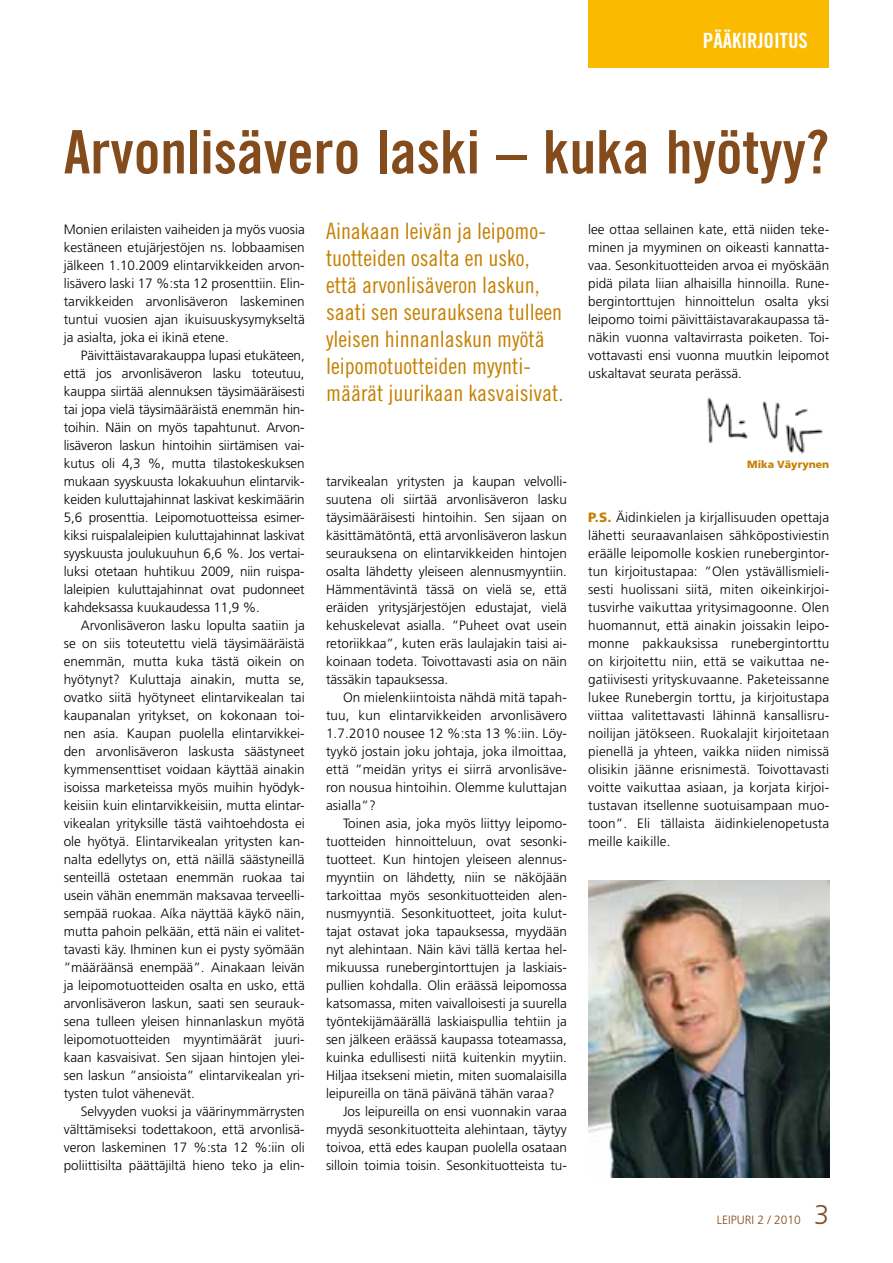
<style>
.page{position:relative;width:893px;height:1263px;background:#fff}
.page>*{position:absolute;margin:0;border:0;box-sizing:border-box;transform-origin:0 0}
.t1{font:60px "Trade Gothic Bold Cond Twenty";color:#844b1c}
.t2{font:300 27px "Frutiger";color:#844b1c}
.t3{font:22.5px/27px "Trade Gothic Cond Eighteen";color:#c58000}
.t4{font:21px "Trade Gothic Bold Cond Twenty";color:#fff}
.t5{font:300 13.5px/18px "Frutiger";color:#000;text-align:justify}
.t6{font:300 12px "Frutiger";color:#844b1c}
.t7{font:900 10.5px "Frutiger";color:#c58000}
.s1{font-weight:900;color:#c58000}
</style>
<div class="page">
<img style="left:707px;top:397px;width:116px;height:57px">
<div style="left:588px;top:0;width:241px;height:67px;background:#faba00"></div>
<img style="left:588px;top:881px;width:241px;height:297px">
<h3 class="t4" style="left:703px;top:28px;width:106px">PÄÄKIRJOITUS</h3>
<h1 class="t1" style="left:64px;top:116px;width:767px">Arvonlisävero laski – kuka hyötyy?</h1>
<p class="t5" style="left:64px;top:220px;width:242px">Monien erilaisten vaiheiden ja myös vuosia kestäneen etujärjestöjen ns. lobbaamisen jälkeen 1.10.2009 elintarvikkeiden arvon&shy;lisävero laski 17 %:sta 12 prosenttiin. Elin&shy;tarvikkeiden arvonlisäveron laskeminen tuntui vuosien ajan ikuisuuskysymykseltä ja asialta, joka ei ikinä etene.</p>
<p class="t5" style="left:64px;top:346px;width:242px;text-indent:17px">Päivittäistavarakauppa lupasi etukäteen, että jos arvonlisäveron lasku toteutuu, kauppa siirtää alennuksen täysimääräisesti tai jopa vielä täysimääräistä enemmän hin&shy;toihin. Näin on myös tapahtunut. Arvon&shy;lisäveron laskun hintoihin siirtämisen vai&shy;kutus oli 4,3 %, mutta tilastokeskuksen mukaan syyskuusta lokakuuhun elintarvik&shy;keiden kuluttajahinnat laskivat keskimäärin 5,6 prosenttia. Leipomotuotteissa esimer&shy;kiksi ruispalaleipien kuluttajahinnat laskivat syyskuusta joulukuuhun 6,6 %. Jos vertai&shy;luksi otetaan huhtikuu 2009, niin ruispa&shy;laleipien kuluttajahinnat ovat pudonneet kahdeksassa kuukaudessa 11,9 %.</p>
<p class="t5" style="left:64px;top:616px;width:242px;text-indent:17px">Arvonlisäveron lasku lopulta saatiin ja se on siis toteutettu vielä täysimääräistä enemmän, mutta kuka tästä oikein on hyötynyt? Kuluttaja ainakin, mutta se, ovatko siitä hyötyneet elintarvikealan tai kaupanalan yritykset, on kokonaan toi&shy;nen asia. Kaupan puolella elintarvikkei&shy;den arvonlisäveron laskusta säästyneet kymmensenttiset voidaan käyttää ainakin isoissa marketeissa myös muihin hyödyk&shy;keisiin kuin elintarvikkeisiin, mutta elintar&shy;vikealan yrityksille tästä vaihtoehdosta ei ole hyötyä. Elintarvikealan yritysten kan&shy;nalta edellytys on, että näillä säästyneillä senteillä ostetaan enemmän ruokaa tai usein vähän enemmän maksavaa terveelli&shy;sempää ruokaa. Aíka näyttää käykö näin, mutta pahoin pelkään, että näin ei valitet&shy;tavasti käy. Ihminen kun ei pysty syömään ”määräänsä enempää”. Ainakaan leivän ja leipomotuotteiden osalta en usko, että arvonlisäveron laskun, saati sen seurauk&shy;sena tulleen yleisen hinnanlaskun myötä leipomotuotteiden myyntimäärät juuri&shy;kaan kasvaisivat. Sen sijaan hintojen ylei&shy;sen laskun ”ansioista” elintarvikealan yri&shy;tysten tulot vähenevät.</p>
<p class="t5" style="left:64px;top:1102px;width:242px;text-indent:17px">Selvyyden vuoksi ja väärinymmärrysten välttämiseksi todettakoon, että arvonlisä&shy;veron laskeminen 17 %:sta 12 %:iin oli poliittisilta päättäjiltä hieno teko ja elin-</p>
<h3 class="t3" style="left:326px;top:217px;width:239px">Ainakaan leivän ja leipomo&shy;tuotteiden osalta en usko, että arvonlisäveron laskun, saati sen seurauksena tulleen yleisen hinnanlaskun myötä leipomotuotteiden myynti&shy;määrät juurikaan kasvaisivat.</h3>
<p class="t5" style="left:588px;top:220px;width:242px">lee ottaa sellainen kate, että niiden teke&shy;minen ja myyminen on oikeasti kannatta&shy;vaa. Sesonkituotteiden arvoa ei myöskään pidä pilata liian alhaisilla hinnoilla. Rune&shy;bergintorttujen hinnoittelun osalta yksi leipomo toimi päivittäistavarakaupassa tä&shy;näkin vuonna valtavirrasta poiketen. Toi&shy;vottavasti ensi vuonna muutkin leipomot uskaltavat seurata perässä.</p>
<p class="t5" style="left:326px;top:472px;width:242px">tarvikealan yritysten ja kaupan velvolli&shy;suutena oli siirtää arvonlisäveron lasku täysimääräisesti hintoihin. Sen sijaan on käsittämätöntä, että arvonlisäveron laskun seurauksena on elintarvikkeiden hintojen osalta lähdetty yleiseen alennusmyyntiin.<br>Hämmentävintä tässä on vielä se, että eräiden yritysjärjestöjen edustajat, vielä kehuskelevat asialla. ”Puheet ovat usein retoriikkaa”, kuten eräs laulajakin taisi ai&shy;koinaan todeta. Toivottavasti asia on näin tässäkin tapauksessa.</p>
<p class="t5" style="left:326px;top:688px;width:242px;text-indent:17px">On mielenkiintoista nähdä mitä tapah&shy;tuu, kun elintarvikkeiden arvonlisävero 1.7.2010 nousee 12 %:sta 13 %:iin. Löy&shy;tyykö jostain joku johtaja, joka ilmoittaa, että ”meidän yritys ei siirrä arvonlisäve&shy;ron nousua hintoihin. Olemme kuluttajan asialla”?</p>
<p class="t5" style="left:343px;top:814px;width:225px">Toinen asia, joka myös liittyy leipomo-</p>
<p class="t5" style="left:326px;top:832px;width:242px">tuotteiden hinnoitteluun, ovat sesonki-</p>
<p class="t5" style="left:326px;top:850px;width:242px">tuotteet. Kun hintojen yleiseen alennus-</p>
<p class="t5" style="left:326px;top:868px;width:242px">myyntiin on lähdetty, niin se näköjään</p>
<p class="t5" style="left:326px;top:886px;width:242px">tarkoittaa myös sesonkituotteiden alen-</p>
<p class="t5" style="left:326px;top:904px;width:242px">nusmyyntiä. Sesonkituotteet, joita kulut-</p>
<p class="t5" style="left:326px;top:922px;width:242px">tajat ostavat joka tapauksessa, myydään</p>
<p class="t5" style="left:326px;top:940px;width:242px">nyt alehintaan. Näin kävi tällä kertaa hel-</p>
<p class="t5" style="left:326px;top:958px;width:242px">mikuussa runebergintorttujen ja laskiais-</p>
<p class="t5" style="left:326px;top:976px;width:242px">pullien kohdalla. Olin eräässä leipomossa</p>
<p class="t5" style="left:326px;top:994px;width:242px">katsomassa, miten vaivalloisesti ja suurella</p>
<p class="t5" style="left:326px;top:1012px;width:242px">työntekijämäärällä laskiaispullia tehtiin ja</p>
<p class="t5" style="left:326px;top:1030px;width:242px">sen jälkeen eräässä kaupassa toteamassa,</p>
<p class="t5" style="left:326px;top:1048px;width:242px">kuinka edullisesti niitä kuitenkin myytiin.</p>
<p class="t5" style="left:326px;top:1066px;width:242px">Hiljaa itsekseni mietin, miten suomalaisilla</p>
<p class="t5" style="left:326px;top:1084px;width:230px">leipureilla on tänä päivänä tähän varaa?</p>
<p class="t5" style="left:343px;top:1102px;width:225px">Jos leipureilla on ensi vuonnakin varaa</p>
<p class="t5" style="left:326px;top:1120px;width:242px">myydä sesonkituotteita alehintaan, täytyy</p>
<p class="t5" style="left:326px;top:1138px;width:242px">toivoa, että edes kaupan puolella osataan</p>
<p class="t5" style="left:326px;top:1156px;width:242px">silloin toimia toisin. Sesonkituotteista tu-</p>
<p class="t7" style="left:747px;top:458px;width:83px">Mika Väyrynen</p>
<p class="t5" style="left:588px;top:508px;width:242px"><span class="s1">P.S.</span> Äidinkielen ja kirjallisuuden opettaja lähetti seuraavanlaisen sähköpostiviestin eräälle leipomolle koskien runebergintor&shy;tun kirjoitustapaa: ”Olen ystävällismieli&shy;sesti huolissani siitä, miten oikeinkirjoi&shy;tusvirhe vaikuttaa yritysimagoonne. Olen huomannut, että ainakin joissakin leipo&shy;monne pakkauksissa runebergintorttu on kirjoitettu niin, että se vaikuttaa ne&shy;gatiivisesti yrityskuvaanne. Paketeissanne lukee Runebergin torttu, ja kirjoitustapa viittaa valitettavasti lähinnä kansallisru&shy;noilijan jätökseen. Ruokalajit kirjoitetaan pienellä ja yhteen, vaikka niiden nimissä olisikin jäänne erisnimestä. Toivottavasti voitte vaikuttaa asiaan, ja korjata kirjoi&shy;tustavan itsellenne suotuisampaan muo&shy;toon”. Eli tällaista äidinkielenopetusta meille kaikille.</p>
<p class="t6" style="left:717px;top:1212px;width:86px">LEIPURI 2 / 2010</p>
<h2 class="t2" style="left:814px;top:1199px;width:17px">3</h2>
</div>
